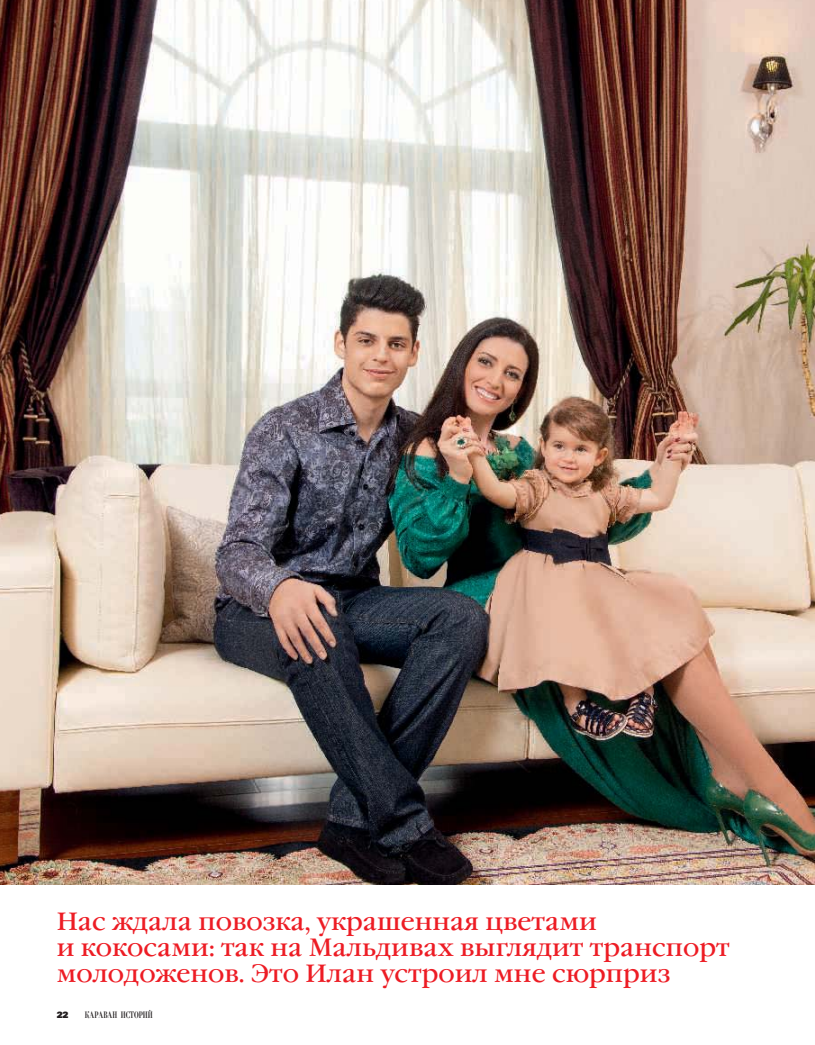
<style>
.page{position:relative;width:815px;height:1045px;background:#fff}
.page>*{position:absolute;margin:0;border:0;box-sizing:border-box;transform-origin:0 0}
.t1{font:25px/26.2px "Garamond Book C";color:#ed1c24}
.t2{font:9.38px "Didona C";color:#231f20;scale:.7 1}
.t3{font:900 8.75px "Partner";color:#231f20;scale:.96 1}
</style>
<div class="page">
<img style="left:0;top:0;width:815px;height:885px">
<p class="t1" style="left:57px;top:910px;width:674px">Нас ждала повозка, украшенная цветами<br>и кокосами: так на Мальдивах выглядит транспорт молодоженов. Это Илан устроил мне сюрприз</p>
<p class="t3" style="left:57px;top:1010px;width:14px">22</p>
<p class="t2" style="left:85px;top:1009px;width:99px">КАРАВАН ИСТОРИЙ</p>
</div>
